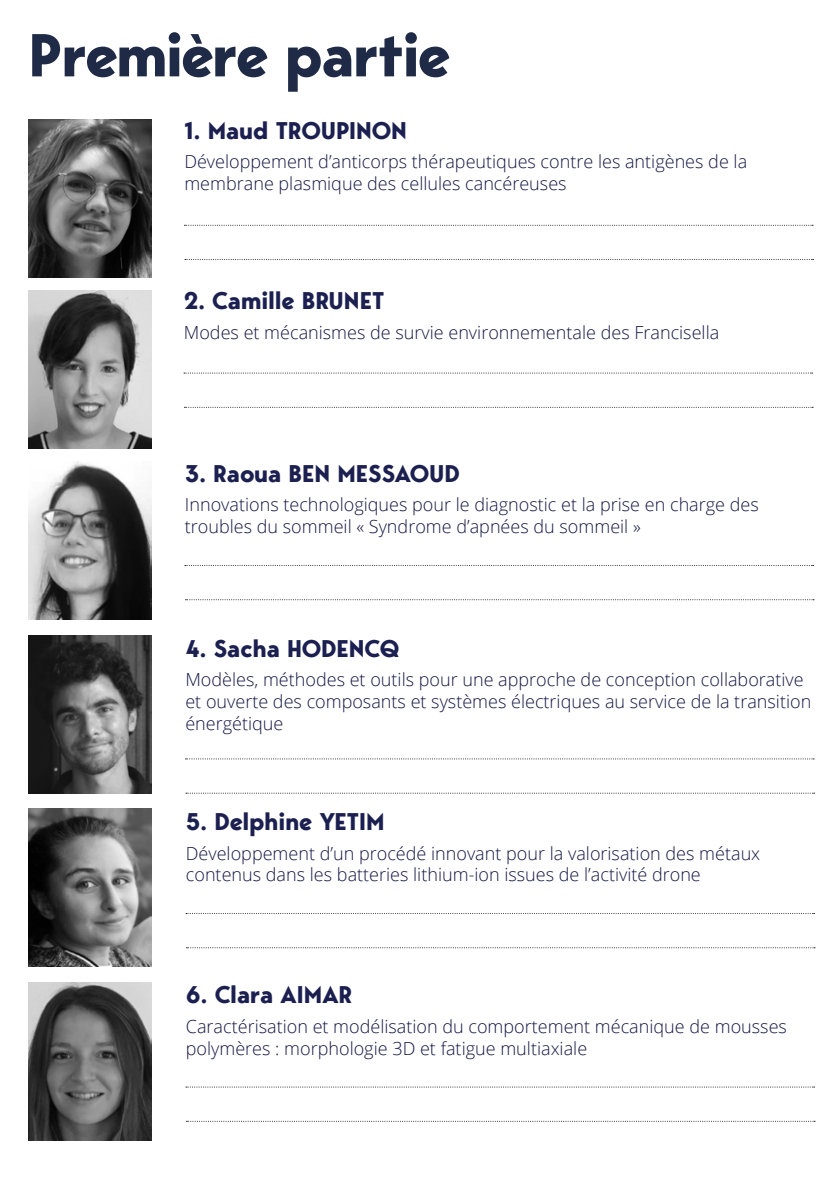
<style>
.page{position:relative;width:840px;height:1191px;background:#fff}
.page>*{position:absolute;margin:0;border:0;box-sizing:border-box;transform-origin:0 0}
.t1{font:700 60px "George";letter-spacing:-.03em;color:#1f2b46}
.t2{font:700 24px "George";letter-spacing:-.01em;color:#1b2050}
.t3{font:300 18px/21.6px "Open Sans";color:#151744}
</style>
<div class="page">
<img style="left:29px;top:290px;width:122px;height:158px">
<img style="left:29px;top:120px;width:122px;height:158px">
<img style="left:29px;top:461px;width:122px;height:158px">
<img style="left:29px;top:635px;width:122px;height:158px">
<img style="left:29px;top:809px;width:123px;height:158px">
<svg style="left:184px;top:225px;width:628px;height:1px"></svg>
<svg style="left:185px;top:259px;width:628px;height:1px"></svg>
<svg style="left:185px;top:565px;width:628px;height:1px"></svg>
<svg style="left:185px;top:599px;width:628px;height:1px"></svg>
<svg style="left:185px;top:758px;width:628px;height:1px"></svg>
<svg style="left:186px;top:792px;width:628px;height:1px"></svg>
<svg style="left:186px;top:913px;width:628px;height:1px"></svg>
<svg style="left:186px;top:947px;width:628px;height:1px"></svg>
<img style="left:29px;top:982px;width:123px;height:158px">
<svg style="left:186px;top:1086px;width:628px;height:1px"></svg>
<svg style="left:186px;top:1120px;width:628px;height:1px"></svg>
<svg style="left:184px;top:372px;width:628px;height:1px"></svg>
<svg style="left:184px;top:407px;width:628px;height:1px"></svg>
<p class="t1" style="left:28px;top:15px;width:423px">Première partie</p>
<p class="t2" style="left:184px;top:114px;width:224px">1. Maud TROUPINON</p>
<p class="t3" style="left:184px;top:151px;width:564px">Développement d’anticorps thérapeutiques contre les antigènes de la membrane plasmique des cellules cancéreuses</p>
<p class="t2" style="left:184px;top:285px;width:202px">2. Camille BRUNET</p>
<p class="t3" style="left:184px;top:321px;width:536px">Modes et mécanismes de survie environnementale des Francisella</p>
<p class="t2" style="left:185px;top:457px;width:276px">3. Raoua BEN MESSAOUD</p>
<p class="t3" style="left:185px;top:493px;width:575px">Innovations technologiques pour le diagnostic et la prise en charge des troubles du sommeil « Syndrome d’apnées du sommeil »</p>
<p class="t2" style="left:185px;top:632px;width:215px">4. Sacha HODENCQ</p>
<p class="t3" style="left:185px;top:668px;width:627px">Modèles, méthodes et outils pour une approche de conception collaborative et ouverte des composants et systèmes électriques au service de la transition énergétique</p>
<p class="t2" style="left:186px;top:805px;width:200px">5. Delphine YETIM</p>
<p class="t3" style="left:186px;top:841px;width:575px">Développement d’un procédé innovant pour la valorisation des métaux contenus dans les batteries lithium-ion issues de l’activité drone</p>
<p class="t2" style="left:186px;top:978px;width:168px">6. Clara AIMAR</p>
<p class="t3" style="left:186px;top:1015px;width:602px">Caractérisation et modélisation du comportement mécanique de mousses polymères : morphologie 3D et fatigue multiaxiale</p>
</div>
